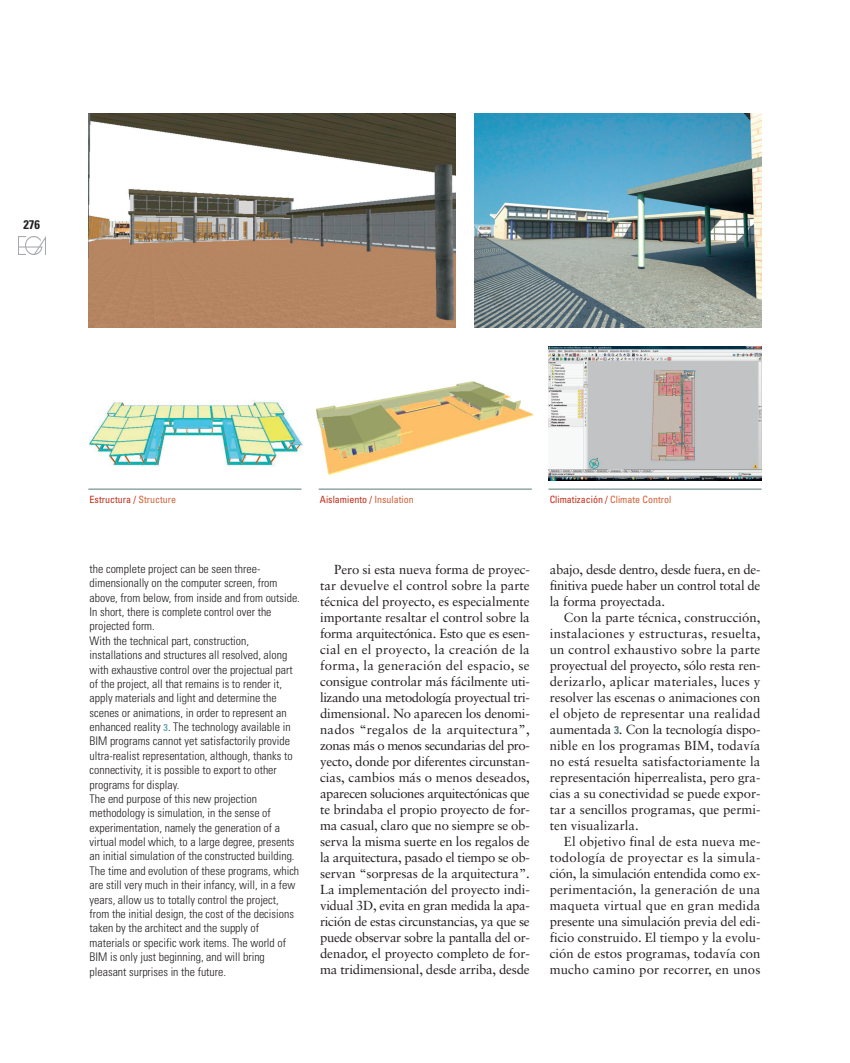
<style>
.page{position:relative;width:850px;height:1063px;background:#fff}
.page>*{position:absolute;margin:0;border:0;box-sizing:border-box;transform-origin:0 0}
.t1{font:13.12px/16px "Sabon";letter-spacing:-.005em;color:#231f20;text-align:justify}
.t2{font:700 condensed 12.5px "Univers";color:#231f20}
.t3{font:300 condensed 11.88px/14.4px "Univers";color:#231f20}
.t4{font:condensed 10px "Univers";color:#c02d19}
.s1{color:#d16138}
.s2{font-weight:700;font-size:10px;color:#71adb3}
.s3{font-family:"Univers";font-weight:700;font-stretch:condensed;font-size:11.25px;color:#587a7b}
</style>
<div class="page">
<img style="left:18px;top:237px;width:28px;height:17px">
<img style="left:474px;top:113px;width:288px;height:215px">
<img style="left:88px;top:113px;width:368px;height:214px">
<img style="left:90px;top:400px;width:212px;height:67px">
<img style="left:316px;top:381px;width:218px;height:95px">
<img style="left:548px;top:346px;width:214px;height:134px">
<hr style="left:88px;top:489px;width:213px;height:1px;background:#587a7b">
<hr style="left:319px;top:489px;width:213px;height:1px;background:#587a7b">
<hr style="left:548px;top:489px;width:214px;height:1px;background:#587a7b">
<p class="t2" style="left:23px;top:220px;width:18px">276</p>
<p class="t4" style="left:90px;top:496px;width:88px">Estructura / <span class="s1">Structure</span></p>
<p class="t4" style="left:320px;top:496px;width:95px">Aislamiento / <span class="s1">Insulation</span></p>
<p class="t4" style="left:550px;top:496px;width:123px">Climatización / <span class="s1">Climate Control</span></p>
<p class="t3" style="left:90px;top:562px;width:212px">the complete project can be seen three&shy;dimensionally on the computer screen, from above, from below, from inside and from outside.<br>In short, there is complete control over the projected form.<br>With the technical part, construction, installations and structures all resolved, along with exhaustive control over the projectual part of the project, all that remains is to render it, apply materials and light and determine the scenes or animations, in order to represent an enhanced reality <span class="s2">3</span>. The technology available in BIM programs cannot yet satisfactorily provide ultra-realist representation, although, thanks to connectivity, it is possible to export to other programs for display.<br>The end purpose of this new projection methodology is simulation, in the sense of experimentation, namely the generation of a virtual model which, to a large degree, presents an initial simulation of the constructed building.<br>The time and evolution of these programs, which are still very much in their infancy, will, in a few years, allow us to totally control the project, from the initial design, the cost of the decisions taken by the architect and the supply of materials or specific work items. The world of BIM is only just beginning, and will bring pleasant surprises in the future.</p>
<p class="t1" style="left:320px;top:563px;width:211px;text-indent:14px">Pero si esta nueva forma de proyec&shy;tar devuelve el control sobre la parte técnica del proyecto, es especialmente importante resaltar el control sobre la forma arquitectónica. Esto que es esen&shy;cial en el proyecto, la creación de la forma, la generación del espacio, se consigue controlar más fácilmente uti&shy;lizando una metodología proyectual tri&shy;dimensional. No aparecen los denomi&shy;nados “regalos de la arquitectura”, zonas más o menos secundarias del pro&shy;yecto, donde por diferentes circunstan&shy;cias, cambios más o menos deseados, aparecen soluciones arquitectónicas que te brindaba el propio proyecto de for&shy;ma casual, claro que no siempre se ob&shy;serva la misma suerte en los regalos de la arquitectura, pasado el tiempo se ob&shy;servan “sorpresas de la arquitectura”.<br>La implementación del proyecto indi&shy;vidual 3D, evita en gran medida la apa&shy;rición de estas circunstancias, ya que se puede observar sobre la pantalla del or&shy;denador, el proyecto completo de for&shy;ma tridimensional, desde arriba, desde</p>
<p class="t1" style="left:550px;top:563px;width:212px">abajo, desde dentro, desde fuera, en de&shy;finitiva puede haber un control total de la forma proyectada.</p>
<p class="t1" style="left:550px;top:611px;width:212px;text-indent:14px">Con la parte técnica, construcción, instalaciones y estructuras, resuelta, un control exhaustivo sobre la parte proyectual del proyecto, sólo resta ren&shy;derizarlo, aplicar materiales, luces y resolver las escenas o animaciones con el objeto de representar una realidad aumentada <span class="s3">3</span>. Con la tecnología dispo&shy;nible en los programas BIM, todavía no está resuelta satisfactoriamente la representación hiperrealista, pero gra&shy;cias a su conectividad se puede expor&shy;tar a sencillos programas, que permi&shy;ten visualizarla.</p>
<p class="t1" style="left:550px;top:835px;width:212px;text-indent:14px">El objetivo final de esta nueva me&shy;todología de proyectar es la simula&shy;ción, la simulación entendida como ex&shy;perimentación, la generación de una maqueta virtual que en gran medida presente una simulación previa del edi&shy;ficio construido. El tiempo y la evolu&shy;ción de estos programas, todavía con mucho camino por recorrer, en unos</p>
</div>
